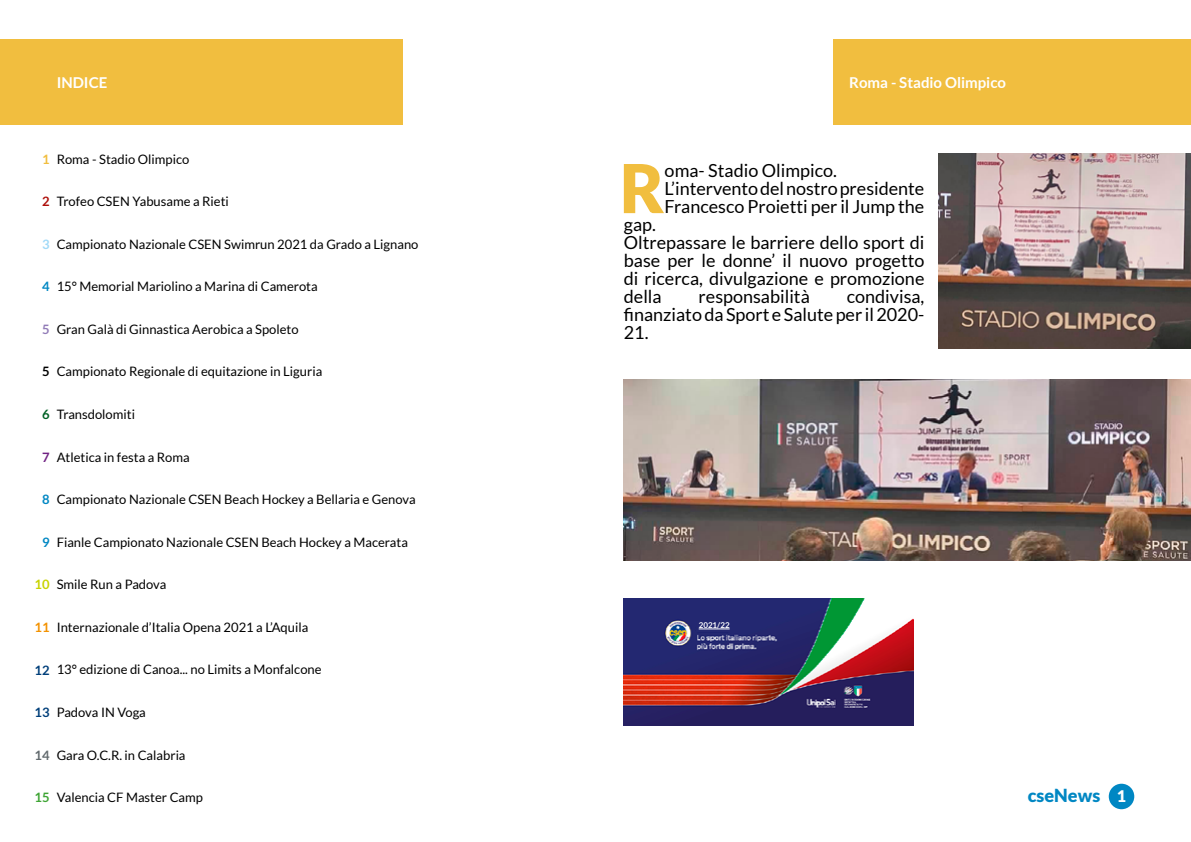
<style>
.page{position:relative;width:1191px;height:842px;background:#fff}
.page>*{position:absolute;margin:0;border:0;box-sizing:border-box;transform-origin:0 0}
.t1{font:900 67.4px "Lato";color:#f1be3f}
.t2{font:18px/18px "Lato";color:#000}
.t3{font:900 18px "Lato";color:#0087c3}
.t4{font:700 15px "Lato";color:#fff}
.t5{font:13px "Lato";color:#000}
.t6{font:700 13px "Lato";color:#003f7a}
.t7{font:700 13px "Lato";color:#0087c3}
.t8{font:700 13px "Lato";color:#c8d300}
.t9{font:700 13px "Lato";color:#f39200}
.t10{font:700 13px "Lato";color:#626a6e}
.t11{font:700 13px "Lato";color:#3fa535}
.t12{font:700 13px "Lato";color:#f1be3f}
.t13{font:700 13px "Lato";color:#ae0f0a}
.t14{font:700 13px "Lato";color:#a1daf8}
.t15{font:700 13px "Lato";color:#927cb8}
.t16{font:700 13px "Lato";color:#000}
.t17{font:700 13px "Lato";color:#006124}
.t18{font:700 13px "Lato";color:#702283}
.t19{font:700 8px "Lato";color:#fff}
.s1{font-size:16px;color:#fff}
</style>
<div class="page">
<div style="left:0;top:40px;width:402px;height:85px;background:#f1be3f"></div>
<div style="left:833px;top:40px;width:358px;height:85px;background:#f1be3f"></div>
<img style="left:624px;top:598px;width:289px;height:127px">
<img style="left:938px;top:153px;width:253px;height:196px">
<div style="left:696px;top:620px;width:36px;height:12px;background:#232871"></div>
<hr style="left:698px;top:629px;width:31px;height:1px;background:#fff">
<img style="left:624px;top:380px;width:567px;height:180px">
<div style="left:1108px;top:784px;width:26px;height:25px;background:#0087c3;border-radius:50%"></div>
<p class="t4" style="left:57px;top:74px;width:52px">INDICE</p>
<p class="t5" style="left:57px;top:152px;width:134px">Roma - Stadio Olimpico</p>
<p class="t5" style="left:57px;top:194px;width:174px">Trofeo CSEN Yabusame a Rieti</p>
<p class="t5" style="left:57px;top:237px;width:363px">Campionato Nazionale CSEN Swimrun 2021 da Grado a Lignano</p>
<p class="t5" style="left:57px;top:279px;width:262px">15° Memorial Mariolino a Marina di Camerota</p>
<p class="t5" style="left:57px;top:322px;width:243px">Gran Galà di Ginnastica Aerobica a Spoleto</p>
<p class="t5" style="left:57px;top:364px;width:267px">Campionato Regionale di equitazione in Liguria</p>
<p class="t5" style="left:57px;top:407px;width:80px">Transdolomiti</p>
<p class="t5" style="left:57px;top:450px;width:134px">Atletica in festa a Roma</p>
<p class="t5" style="left:57px;top:492px;width:360px">Campionato Nazionale CSEN Beach Hockey a Bellaria e Genova</p>
<p class="t5" style="left:57px;top:535px;width:353px">Fianle Campionato Nazionale CSEN Beach Hockey a Macerata</p>
<p class="t5" style="left:57px;top:577px;width:111px">Smile Run a Padova</p>
<p class="t5" style="left:57px;top:620px;width:253px">Internazionale d’Italia Opena 2021 a L’Aquila</p>
<p class="t5" style="left:57px;top:662px;width:266px">13° edizione di Canoa... no Limits a Monfalcone</p>
<p class="t5" style="left:57px;top:705px;width:91px">Padova IN Voga</p>
<p class="t5" style="left:57px;top:748px;width:130px">Gara O.C.R. in Calabria</p>
<p class="t5" style="left:57px;top:790px;width:148px">Valencia CF Master Camp</p>
<p class="t12" style="left:42px;top:151px;width:9px">1</p>
<p class="t13" style="left:42px;top:194px;width:9px">2</p>
<p class="t14" style="left:42px;top:237px;width:9px">3</p>
<p class="t7" style="left:42px;top:279px;width:9px">4</p>
<p class="t15" style="left:42px;top:322px;width:9px">5</p>
<p class="t16" style="left:42px;top:364px;width:9px">5</p>
<p class="t17" style="left:42px;top:407px;width:9px">6</p>
<p class="t18" style="left:42px;top:449px;width:9px">7</p>
<p class="t7" style="left:42px;top:492px;width:9px">8</p>
<p class="t7" style="left:42px;top:535px;width:9px">9</p>
<p class="t8" style="left:35px;top:577px;width:17px">10</p>
<p class="t9" style="left:35px;top:620px;width:17px">11</p>
<p class="t6" style="left:35px;top:662px;width:17px">12</p>
<p class="t6" style="left:35px;top:705px;width:17px">13</p>
<p class="t10" style="left:35px;top:747px;width:17px">14</p>
<p class="t11" style="left:35px;top:790px;width:17px">15</p>
<p class="t4" style="left:849px;top:74px;width:158px">Roma - Stadio Olimpico</p>
<h1 class="t1" style="left:620px;top:149px;width:46px">R</h1>
<h2 class="t2" style="left:664px;top:161px;width:261px">oma- Stadio Olimpico.<br>L’intervento del nostro presidente<br>Francesco Proietti per il Jump the</h2>
<h2 class="t2" style="left:624px;top:215px;width:302px">gap.<br>Oltrepassare le barriere dello sport di base per le donne’ il nuovo progetto di ricerca, divulgazione e promozione della</h2>
<h2 class="t2" style="left:624px;top:287px;width:302px;text-align:justify;text-indent:223px">condivisa, finanziato da Sport e Salute per il 2020- 21.</h2>
<h2 class="t2" style="left:698px;top:287px;width:113px">responsabilità</h2>
<p class="t19" style="left:698px;top:621px;width:32px">2021/22</p>
<h2 class="t3" style="left:1027px;top:785px;width:100px">cseNews <span class="s1">1</span></h2>
</div>
